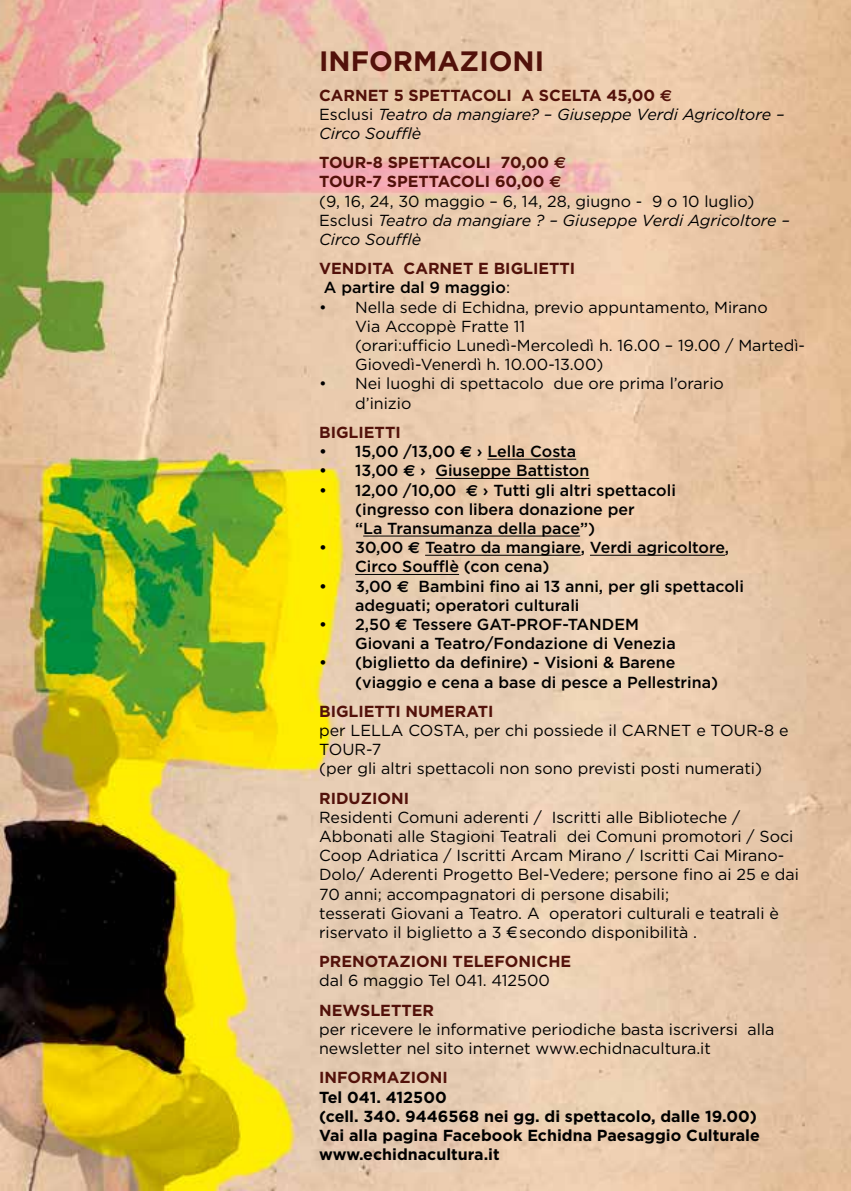
<style>
.page{position:relative;width:851px;height:1191px;background:#fff}
.page>*{position:absolute;margin:0;border:0;box-sizing:border-box;transform-origin:0 0}
.t1{font:700 28px "Gotham HTF";color:#52110a}
.t2{font:16px/19.2px "Gotham HTF";color:#000}
.t3{font:500 16px/19.2px "Gotham HTF";color:#000}
.t4{font:italic 16px/19.2px "Gotham HTF";color:#000}
.t5{font:700 16px/19.2px "Gotham HTF";color:#000}
.t6{font:700 16px/19.2px "Gotham HTF";color:#52110a}
.s1{font-weight:700;font-style:normal;color:#52110a}
.s2{font-family:"Euro Sans Std";font-weight:700;font-style:normal;color:#52110a}
.s3{font-style:normal}
.s4{font-weight:500;color:#000}
.s5{font-weight:400;color:#000}
.s6{font-family:"Euro Sans Std";font-weight:700}
</style>
<div class="page">
<img style="left:0;top:0;width:850px;height:1191px">
<hr style="left:487px;top:459px;width:89px;height:1px;background:#000">
<hr style="left:435px;top:478px;width:154px;height:1px;background:#000">
<hr style="left:363px;top:536px;width:217px;height:1px;background:#000">
<hr style="left:425px;top:555px;width:155px;height:1px;background:#000">
<hr style="left:590px;top:555px;width:134px;height:1px;background:#000">
<hr style="left:355px;top:574px;width:104px;height:1px;background:#000">
<h1 class="t1" style="left:319px;top:45px;width:226px">INFORMAZIONI</h1>
<p class="t4" style="left:319px;top:85px;width:467px"><span class="s1">CARNET 5 SPETTACOLI A SCELTA 45,00</span> <span class="s2">€<br></span><span class="s3">Esclusi</span> Teatro da mangiare? – Giuseppe Verdi Agricoltore –<br>Circo Soufflè</p>
<p class="t4" style="left:319px;top:153px;width:472px"><span class="s1">TOUR-8 SPETTACOLI 70,00</span> <span class="s2">€<br></span><span class="s1">TOUR-7 SPETTACOLI 60,00</span> <span class="s2">€<br></span><span class="s3">(9, 16, 24, 30 maggio – 6, 14, 28, giugno - 9 o 10 luglio)<br>Esclusi</span> Teatro da mangiare ? – Giuseppe Verdi Agricoltore – Circo Soufflè</p>
<p class="t6" style="left:319px;top:258px;width:258px">VENDITA CARNET E BIGLIETTI<br><span class="s4">A partire dal 9 maggio</span><span class="s5">:</span></p>
<p class="t2" style="left:355px;top:297px;width:451px;text-indent:-36px">• Nella sede di Echidna, previo appuntamento, Mirano<br>Via Accoppè Fratte 11<br>(orari:ufficio Lunedì-Mercoledì h. 16.00 – 19.00 / Martedì-Giovedì-Venerdì h. 10.00-13.00)</p>
<p class="t2" style="left:355px;top:374px;width:370px;text-indent:-36px">• Nei luoghi di spettacolo due ore prima l’orario d’inizio</p>
<p class="t6" style="left:319px;top:422px;width:83px">BIGLIETTI</p>
<p class="t3" style="left:319px;top:441px;width:258px">• 15,00 /13,00 <span class="s6">€</span> › Lella Costa</p>
<p class="t3" style="left:319px;top:461px;width:271px">• 13,00 <span class="s6">€</span> › Giuseppe Battiston</p>
<p class="t3" style="left:355px;top:480px;width:322px;text-indent:-36px">• 12,00 /10,00 <span class="s6">€</span> › Tutti gli altri spettacoli (ingresso con libera donazione per<br>“La Transumanza della pace”)</p>
<p class="t3" style="left:355px;top:537px;width:375px;text-indent:-36px">• 30,00 <span class="s6">€</span> Teatro da mangiare, Verdi agricoltore,<br>Circo Soufflè (con cena)</p>
<p class="t3" style="left:355px;top:576px;width:390px;text-indent:-36px">• 3,00 <span class="s6">€</span> Bambini fino ai 13 anni, per gli spettacoli adeguati; operatori culturali</p>
<p class="t3" style="left:355px;top:614px;width:322px;text-indent:-36px">• 2,50 <span class="s6">€</span> Tessere GAT-PROF-TANDEM<br>Giovani a Teatro/Fondazione di Venezia</p>
<p class="t3" style="left:355px;top:653px;width:364px;text-indent:-36px">• (biglietto da definire) - Visioni &amp; Barene (viaggio e cena a base di pesce a Pellestrina)</p>
<p class="t6" style="left:319px;top:701px;width:176px">BIGLIETTI NUMERATI</p>
<p class="t2" style="left:319px;top:720px;width:471px">per LELLA COSTA, per chi possiede il CARNET e TOUR-8 e<br>TOUR-7<br>(per gli altri spettacoli non sono previsti posti numerati)</p>
<p class="t6" style="left:319px;top:788px;width:91px">RIDUZIONI</p>
<p class="t2" style="left:319px;top:807px;width:481px">Residenti Comuni aderenti / Iscritti alle Biblioteche / Abbonati alle Stagioni Teatrali dei Comuni promotori / Soci Coop Adriatica / Iscritti Arcam Mirano / Iscritti Cai Mirano-Dolo/ Aderenti Progetto Bel-Vedere; persone fino ai 25 e dai 70 anni; accompagnatori di persone disabili;<br>tesserati Giovani a Teatro. A operatori culturali e teatrali è riservato il biglietto a 3 € secondo disponibilità .</p>
<p class="t6" style="left:319px;top:951px;width:253px">PRENOTAZIONI TELEFONICHE</p>
<p class="t2" style="left:319px;top:971px;width:232px">dal 6 maggio Tel 041. 412500</p>
<p class="t6" style="left:319px;top:1000px;width:116px">NEWSLETTER</p>
<p class="t2" style="left:319px;top:1019px;width:457px">per ricevere le informative periodiche basta iscriversi alla newsletter nel sito internet www.echidnacultura.it</p>
<p class="t6" style="left:319px;top:1067px;width:130px">INFORMAZIONI</p>
<p class="t5" style="left:319px;top:1086px;width:442px">Tel 041. 412500<br>(cell. 340. 9446568 nei gg. di spettacolo, dalle 19.00)<br>Vai alla pagina Facebook Echidna Paesaggio Culturale www.echidnacultura.it</p>
</div>
